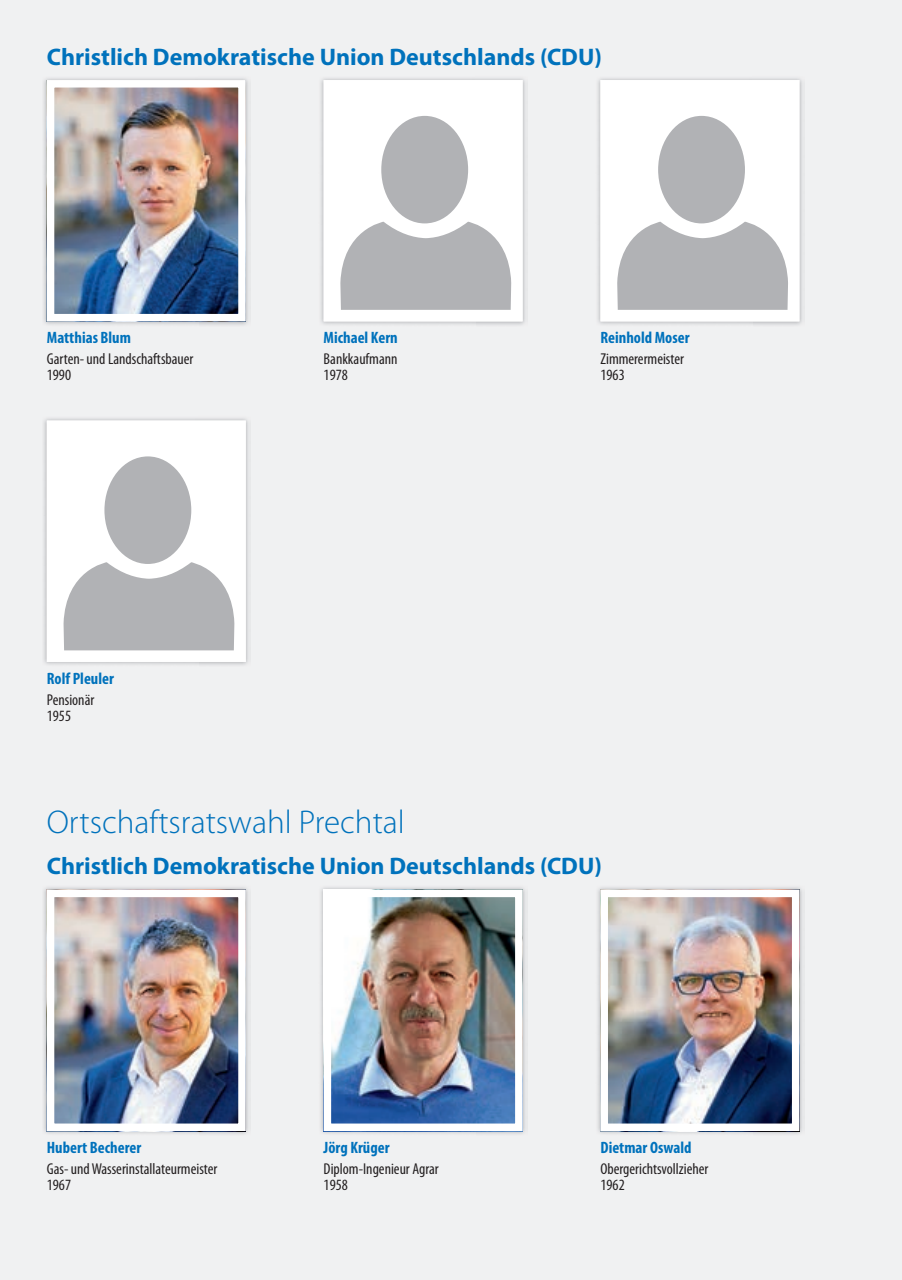
<style>
.page{position:relative;width:902px;height:1280px;background:#fff}
.page>*{position:absolute;margin:0;border:0;box-sizing:border-box;transform-origin:0 0}
.t1{font:300 33px "Myriad Pro";color:#0072bc}
.t2{font:700 24px "Myriad Pro";color:#0072bc}
.t3{font:700 condensed 16.5px "Myriad Pro";color:#0072bc}
.t4{font:condensed 15.75px/16.5px "Myriad Pro";color:#231f20}
</style>
<div class="page">
<div style="left:0;top:0;width:901px;height:1280px;background:#f0f1f2"></div>
<img style="left:42px;top:75px;width:208px;height:251px">
<img style="left:47px;top:80px;width:199px;height:241px">
<img style="left:319px;top:75px;width:208px;height:251px">
<svg style="left:323px;top:80px;width:199px;height:241px"></svg>
<img style="left:595px;top:75px;width:209px;height:251px">
<svg style="left:600px;top:80px;width:199px;height:241px"></svg>
<img style="left:42px;top:416px;width:208px;height:251px">
<svg style="left:47px;top:421px;width:199px;height:241px"></svg>
<img style="left:42px;top:885px;width:208px;height:251px">
<img style="left:47px;top:890px;width:199px;height:241px">
<img style="left:319px;top:885px;width:208px;height:251px">
<img style="left:323px;top:890px;width:199px;height:241px">
<img style="left:595px;top:885px;width:209px;height:251px">
<img style="left:600px;top:890px;width:199px;height:241px">
<h2 class="t2" style="left:47px;top:41px;width:556px">Christlich Demokratische Union Deutschlands (CDU)</h2>
<p class="t3" style="left:47px;top:329px;width:86px">Matthias Blum</p>
<p class="t4" style="left:47px;top:351px;width:148px">Garten- und Landschaftsbauer<br>1990</p>
<p class="t3" style="left:47px;top:669px;width:69px">Rolf Pleuler</p>
<p class="t4" style="left:47px;top:691px;width:49px">Pensionär<br>1955</p>
<p class="t3" style="left:323px;top:329px;width:76px">Michael Kern</p>
<p class="t4" style="left:323px;top:351px;width:75px">Bankkaufmann<br>1978</p>
<p class="t3" style="left:600px;top:329px;width:91px">Reinhold Moser</p>
<p class="t4" style="left:600px;top:351px;width:85px">Zimmerermeister<br>1963</p>
<h1 class="t1" style="left:47px;top:804px;width:359px">Ortschaftsratswahl Prechtal</h1>
<h2 class="t2" style="left:47px;top:851px;width:556px">Christlich Demokratische Union Deutschlands (CDU)</h2>
<p class="t3" style="left:47px;top:1138px;width:96px">Hubert Becherer</p>
<p class="t4" style="left:47px;top:1160px;width:172px">Gas- und Wasserinstallateurmeister<br>1967</p>
<p class="t3" style="left:323px;top:1138px;width:67px">Jörg Krüger</p>
<p class="t4" style="left:323px;top:1160px;width:117px">Diplom-Ingenieur Agrar<br>1958</p>
<p class="t3" style="left:600px;top:1138px;width:92px">Dietmar Oswald</p>
<p class="t4" style="left:600px;top:1160px;width:109px">Obergerichtsvollzieher<br>1962</p>
</div>
